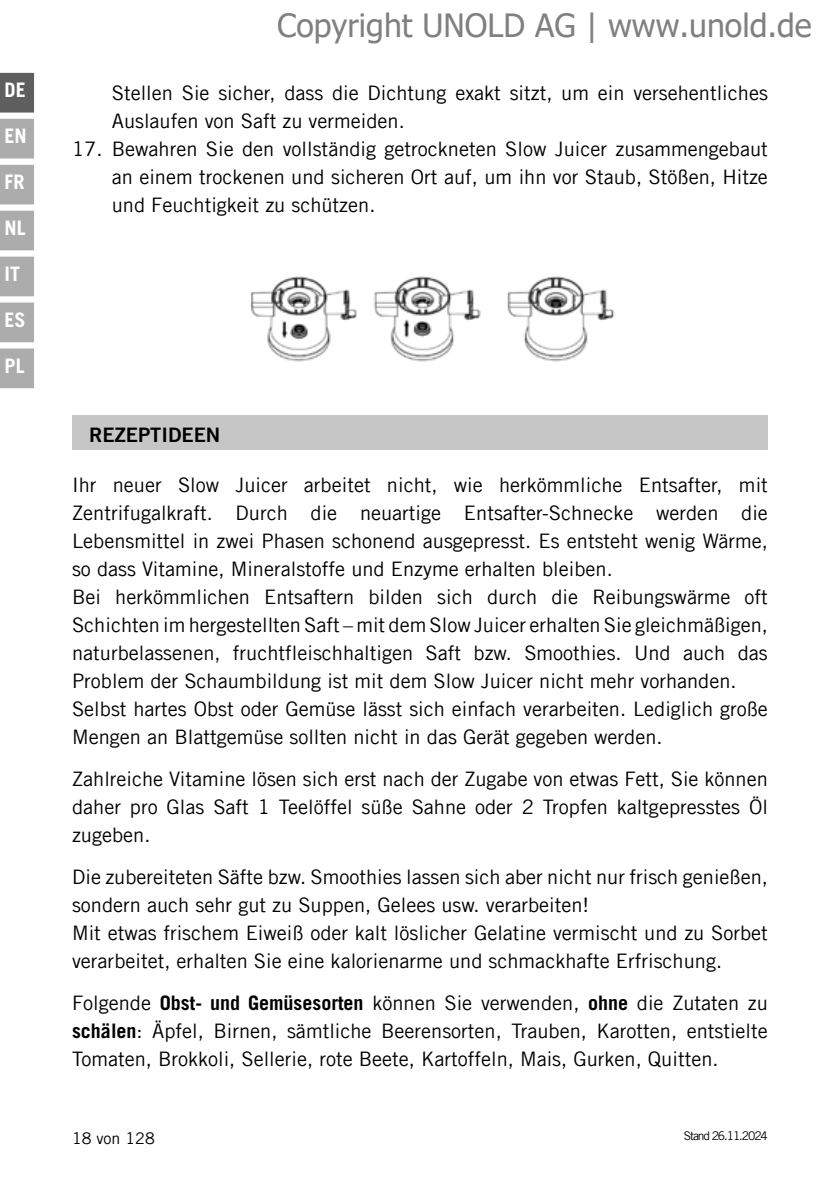
<style>
.page{position:relative;width:840px;height:1191px;background:#fff}
.page>*{position:absolute;margin:0;border:0;box-sizing:border-box;transform-origin:0 0}
.t1{font:32px "Tahoma";color:#808080}
.t2{font:20px/28px "Trade Gothic LT Com";color:#000}
.t3{font:700 20px "Trade Gothic LT Com";color:#fff}
.t4{font:20px "Trade Gothic LT Com Bd 2";color:#000}
.t5{font:16px "Trade Gothic LT Com";color:#000}
.t6{font:12px "Trade Gothic LT Com";letter-spacing:-.09em;color:#000}
.s1{font-weight:700}
</style>
<div class="page">
<div style="left:0;top:73px;width:34px;height:40px;background:#5f5e5e"></div>
<div style="left:0;top:119px;width:34px;height:39px;background:#acacac"></div>
<div style="left:0;top:165px;width:34px;height:39px;background:#acacac"></div>
<div style="left:0;top:211px;width:34px;height:39px;background:#acacac"></div>
<div style="left:0;top:257px;width:34px;height:39px;background:#acacac"></div>
<div style="left:0;top:302px;width:34px;height:40px;background:#acacac"></div>
<div style="left:0;top:348px;width:34px;height:40px;background:#acacac"></div>
<img style="left:250px;top:276px;width:364px;height:86px">
<div style="left:72px;top:415px;width:695px;height:34px;background:#c6c6c6"></div>
<p class="t3" style="left:5px;top:78px;width:23px">DE</p>
<p class="t3" style="left:5px;top:124px;width:24px">EN</p>
<p class="t3" style="left:5px;top:170px;width:22px">FR</p>
<p class="t3" style="left:5px;top:216px;width:23px">NL</p>
<p class="t3" style="left:5px;top:262px;width:17px">IT</p>
<p class="t3" style="left:5px;top:308px;width:23px">ES</p>
<p class="t3" style="left:5px;top:353px;width:22px">PL</p>
<h1 class="t1" style="left:277px;top:4px;width:535px">Copyright UNOLD AG | www.unold.de</h1>
<p class="t2" style="left:112px;top:79px;width:657px">Stellen Sie sicher, dass die Dichtung exakt sitzt, um ein versehentliches<br>Auslaufen von Saft zu vermeiden.</p>
<p class="t2" style="left:112px;top:135px;width:657px;text-align:justify;text-indent:-40px">17. Bewahren Sie den vollständig getrockneten Slow Juicer zusammengebaut an einem trockenen und sicheren Ort auf, um ihn vor Staub, Stößen, Hitze und Feuchtigkeit zu schützen.</p>
<p class="t4" style="left:89px;top:422px;width:133px">REZEPTIDEEN</p>
<p class="t2" style="left:72px;top:471px;width:697px">Ihr neuer Slow Juicer arbeitet nicht, wie herkömmliche Entsafter, mit Zentrifugalkraft. Durch die neuartige Entsafter-Schnecke werden die Lebensmittel in zwei Phasen schonend ausgepresst. Es entsteht wenig Wärme, so dass Vitamine, Mineralstoffe und Enzyme erhalten bleiben.<br>Bei herkömmlichen Entsaftern bilden sich durch die Reibungswärme oft Schichten im hergestellten Saft – mit dem Slow Juicer erhalten Sie gleichmäßigen, naturbelassenen, fruchtfleischhaltigen Saft bzw. Smoothies. Und auch das Problem der Schaumbildung ist mit dem Slow Juicer nicht mehr vorhanden.<br>Selbst hartes Obst oder Gemüse lässt sich einfach verarbeiten. Lediglich große Mengen an Blattgemüse sollten nicht in das Gerät gegeben werden.</p>
<p class="t2" style="left:72px;top:765px;width:697px;text-align:justify">Zahlreiche Vitamine lösen sich erst nach der Zugabe von etwas Fett, Sie können daher pro Glas Saft 1 Teelöffel süße Sahne oder 2 Tropfen kaltgepresstes Öl zugeben.</p>
<p class="t2" style="left:72px;top:863px;width:697px">Die zubereiteten Säfte bzw. Smoothies lassen sich aber nicht nur frisch genießen, sondern auch sehr gut zu Suppen, Gelees usw. verarbeiten!<br>Mit etwas frischem Eiweiß oder kalt löslicher Gelatine vermischt und zu Sorbet verarbeitet, erhalten Sie eine kalorienarme und schmackhafte Erfrischung.</p>
<p class="t2" style="left:72px;top:989px;width:697px;text-align:justify">Folgende <span class="s1">Obst- und Gemüsesorten</span> können Sie verwenden, <span class="s1">ohne</span> die Zutaten zu <span class="s1">schälen</span>: Äpfel, Birnen, sämtliche Beerensorten, Trauben, Karotten, entstielte Tomaten, Brokkoli, Sellerie, rote Beete, Kartoffeln, Mais, Gurken, Quitten.</p>
<p class="t5" style="left:72px;top:1128px;width:84px">18 von 128</p>
<p class="t6" style="left:683px;top:1128px;width:85px">Stand 26.11.2024</p>
</div>
